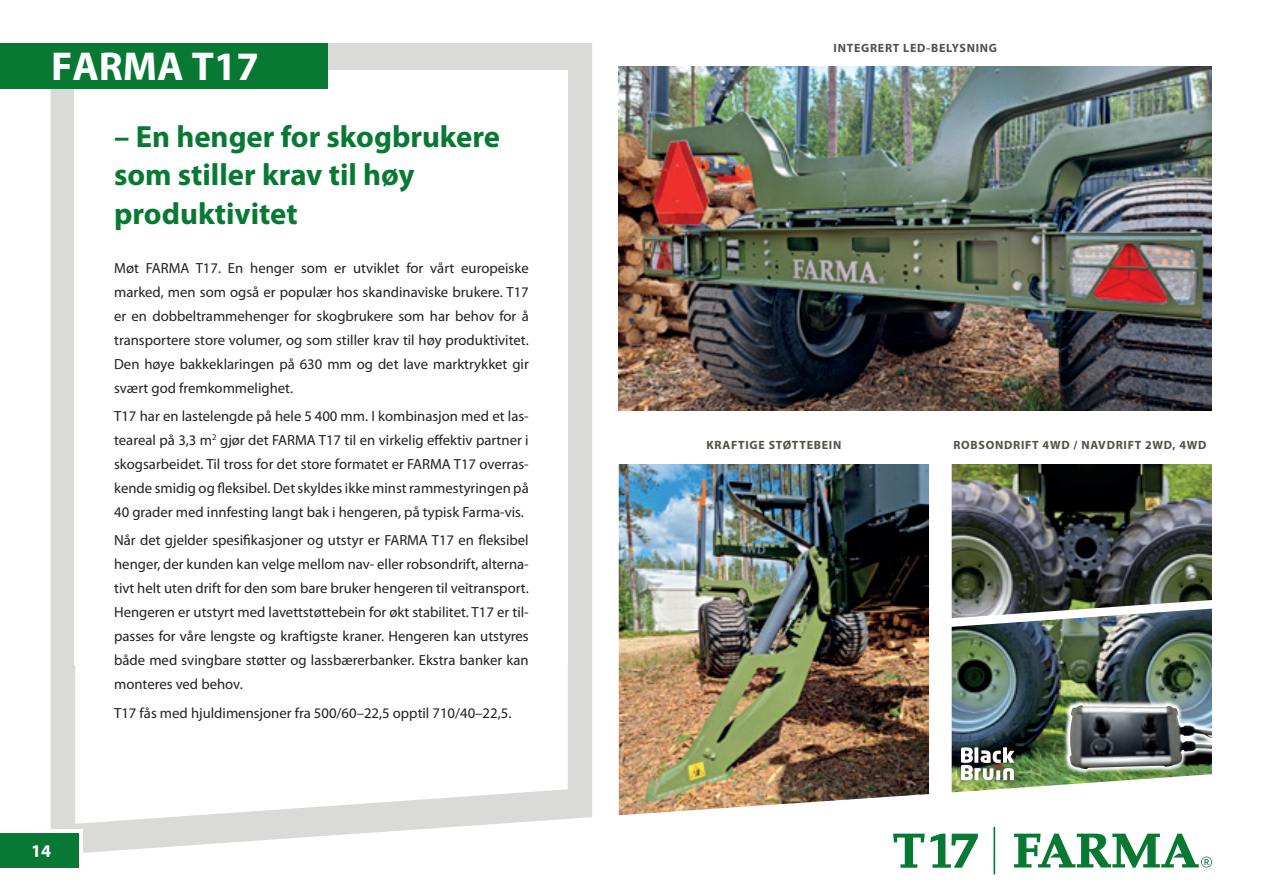
<style>
.page{position:relative;width:1263px;height:893px;background:#fff}
.page>*{position:absolute;margin:0;border:0;box-sizing:border-box;transform-origin:0 0}
.t1{font:700 40.5px "Myriad Pro";color:#fff}
.t2{font:700 30.75px/38.4px "Myriad Pro";color:#077933}
.t3{font:700 18px "Myriad Pro";color:#fff}
.t4{font:14.7px/24px "Myriad Pro";color:#231f20;text-align:justify}
.t5{font:700 12px "Myriad Pro";letter-spacing:.06em;color:#50534b}
</style>
<div class="page">
<img style="left:952px;top:464px;width:260px;height:145px">
<img style="left:952px;top:609px;width:260px;height:183px">
<img style="left:1058px;top:687px;width:154px;height:93px">
<img style="left:1070px;top:705px;width:142px;height:64px">
<svg style="left:51px;top:43px;width:541px;height:810px;fill:#dadbd8"></svg>
<div style="left:75px;top:71px;width:493px;height:594px;background:#fff"></div>
<div style="left:0;top:43px;width:327px;height:46px;background:#077933"></div>
<img style="left:619px;top:464px;width:310px;height:351px">
<svg style="left:893px;top:834px;width:85px;height:34px"></svg>
<hr style="left:993px;top:827px;width:2px;height:47px;background:#077933">
<svg style="left:1014px;top:834px;width:198px;height:34px"></svg>
<svg style="left:75px;top:665px;width:493px;height:159px"></svg>
<div style="left:0;top:829px;width:82px;height:43px;background:#fff"></div>
<div style="left:0;top:833px;width:79px;height:35px;background:#077933"></div>
<img style="left:619px;top:67px;width:593px;height:344px">
<div style="left:956px;top:743px;width:62px;height:42px;background:#231f20;opacity:.75"></div>
<svg style="left:961px;top:747px;width:53px;height:33px"></svg>
<h1 class="t1" style="left:51px;top:39px;width:210px">FARMA T17</h1>
<h2 class="t2" style="left:114px;top:116px;width:387px">– En henger for skogbrukere som stiller krav til høy produktivitet</h2>
<p class="t3" style="left:31px;top:839px;width:21px">14</p>
<p class="t4" style="left:114px;top:256px;width:416px">Møt FARMA T17. En henger som er utviklet for vårt europeiske marked, men som også er populær hos skandinaviske brukere. T17 er en dobbeltrammehenger for skogbrukere som har behov for å transportere store volumer, og som stiller krav til høy produktivitet.<br>Den høye bakkeklaringen på 630 mm og det lave marktrykket gir svært god fremkommelighet.</p>
<p class="t4" style="left:114px;top:404px;width:416px">T17 har en lastelengde på hele 5 400 mm. I kombinasjon med et las&shy;teareal på 3,3 m<sup>2</sup> gjør det FARMA T17 til en virkelig effektiv partner i skogsarbeidet. Til tross for det store formatet er FARMA T17 overras&shy;kende smidig og fleksibel. Det skyldes ikke minst rammestyringen på 40 grader med innfesting langt bak i hengeren, på typisk Farma-vis.</p>
<p class="t4" style="left:114px;top:528px;width:416px">Når det gjelder spesifikasjoner og utstyr er FARMA T17 en fleksibel henger, der kunden kan velge mellom nav- eller robsondrift, alterna&shy;tivt helt uten drift for den som bare bruker hengeren til veitransport.<br>Hengeren er utstyrt med lavettstøttebein for økt stabilitet. T17 er til&shy;passes for våre lengste og kraftigste kraner. Hengeren kan utstyres både med svingbare støtter og lassbærerbanker. Ekstra banker kan monteres ved behov.</p>
<p class="t4" style="left:114px;top:700px;width:399px">T17 fås med hjuldimensjoner fra 500/60–22,5 opptil 710/40–22,5.</p>
<p class="t5" style="left:834px;top:40px;width:165px">INTEGRERT LED-BELYSNING</p>
<p class="t5" style="left:706px;top:437px;width:136px">KRAFTIGE STØTTEBEIN</p>
<p class="t5" style="left:953px;top:437px;width:255px">ROBSONDRIFT 4WD / NAVDRIFT 2WD, 4WD</p>
</div>
